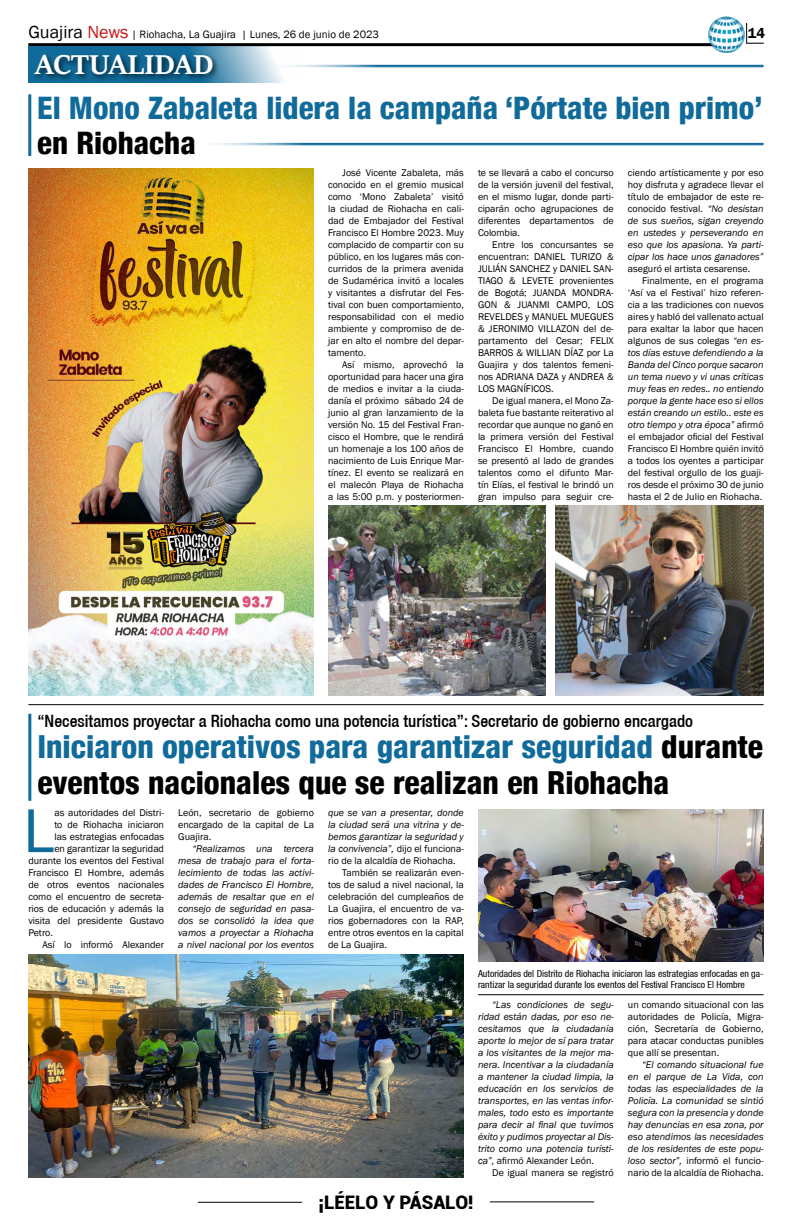
<style>
.page{position:relative;width:792px;height:1224px;background:#fff}
.page>*{position:absolute;margin:0;border:0;box-sizing:border-box;transform-origin:0 0}
.t1{font:64.1px "Franklin Gothic";color:#116b9a}
.t2{font:800 condensed 31.7px/35.7px "Helvetica 87";color:#000}
.t3{font:800 condensed 31px "Helvetica 87";color:#116b9a}
.t4{font:800 condensed 31px "Helvetica 87";color:#000}
.t5{font:700 30px "Sitka Heading";color:#fff}
.t6{font:900 18.7px "Roboto";color:#000}
.t7{font:500 condensed 17px "Helvetica 67";color:#000}
.t8{font:600 14.7px "Franklin Gothic";color:#000}
.t9{font:11px "Franklin Gothic";color:#000}
.t10{font:italic 10.1px/12px "Franklin Gothic";color:#000;text-align:justify}
.t11{font:10.1px/12px "Franklin Gothic";color:#000;text-align:justify}
.t12{font:10px/12px "Franklin Gothic";color:#000;text-align:justify}
.t13{font:italic 10px/12px "Franklin Gothic";color:#000;text-align:justify}
.t14{font:condensed 9.8px/11.6px "Helvetica 57";color:#000}
.s1{font-size:18px}
.s2{font-size:18px;color:#c91311}
.s3{font-style:normal}
.s4{font-style:italic}
.s5{color:#116b9a}
</style>
<div class="page">
<hr style="left:198px;top:1202px;width:104px;height:1px;background:#000">
<hr style="left:490px;top:1201px;width:104px;height:1px;background:#000">
<hr style="left:28px;top:43px;width:688px;height:3px;background:#000">
<img style="left:708px;top:16px;width:37px;height:37px">
<svg style="left:746px;top:23px;width:18px;height:21px"></svg>
<svg style="left:28px;top:46px;width:275px;height:37px"></svg>
<div style="left:31px;top:52px;width:189px;height:30px;background:#000;opacity:.75"></div>
<hr style="left:264px;top:65px;width:500px;height:3px;background:#116b9a">
<hr style="left:190px;top:143px;width:574px;height:3px;background:#116b9a">
<hr style="left:28px;top:714px;width:3px;height:87px;background:#116b9a">
<hr style="left:28px;top:704px;width:736px;height:1px;background:#000">
<hr style="left:478px;top:994px;width:286px;height:1px;background:#000">
<hr style="left:28px;top:94px;width:3px;height:62px;background:#116b9a">
<img style="left:555px;top:506px;width:209px;height:190px">
<img style="left:328px;top:506px;width:218px;height:190px">
<img style="left:28px;top:168px;width:286px;height:528px">
<img style="left:478px;top:809px;width:286px;height:153px">
<img style="left:28px;top:954px;width:436px;height:223px">
<p class="t9" style="left:28px;top:28px;width:352px"><span class="s1">Guajira</span> <span class="s2">News</span> | Riohacha, La Guajira | Lunes, 26 de junio de 2023</p>
<h3 class="t8" style="left:748px;top:24px;width:19px">14</h3>
<h3 class="t5" style="left:35px;top:42px;width:179px">ACTUALIDAD</h3>
<h3 class="t3" style="left:37px;top:88px;width:727px">El Mono Zabaleta lidera la campaña ‘Pórtate bien primo’</h3>
<h3 class="t4" style="left:37px;top:123px;width:160px">en Riohacha</h3>
<p class="t12" style="left:328px;top:166px;width:137px;text-indent:14px">José Vicente Zabaleta, más conocido en el gremio musical como ‘Mono Zabaleta’ visitó la ciudad de Riohacha en cali&shy;dad de Embajador del Festival Francisco El Hombre 2023. Muy complacido de compartir con su público, en los lugares más con&shy;curridos de la primera avenida de Sudamérica invitó a locales y visitantes a disfrutar del Fes&shy;tival con buen comportamiento, responsabilidad con el medio ambiente y compromiso de de&shy;jar en alto el nombre del depar&shy;tamento.</p>
<p class="t12" style="left:328px;top:358px;width:137px;text-indent:14px">Así mismo, aprovechó la oportunidad para hacer una gira de medios e invitar a la ciuda&shy;danía el próximo sábado 24 de junio al gran lanzamiento de la versión No. 15 del Festival Fran&shy;cisco el Hombre, que le rendirá un homenaje a los 100 años de nacimiento de Luis Enrique Mar&shy;tínez. El evento se realizará en el malecón Playa de Riohacha a las 5:00 p.m. y posteriormen-</p>
<p class="t12" style="left:478px;top:166px;width:137px">te se llevará a cabo el concurso de la versión juvenil del festival, en el mismo lugar, donde parti&shy;ciparán ocho agrupaciones de diferentes departamentos de Colombia.</p>
<p class="t12" style="left:478px;top:238px;width:137px;text-indent:14px">Entre los concursantes se encuentran: DANIEL TURIZO &amp; JULIÁN SANCHEZ y DANIEL SAN-TIAGO &amp; LEVETE provenientes de Bogotá; JUANDA MONDRA-GON &amp; JUANMI CAMPO, LOS REVELDES y MANUEL MUEGUES &amp; JERONIMO VILLAZON del de&shy;partamento del Cesar; FELIX BARROS &amp; WILLIAN DÍAZ por La Guajira y dos talentos femeni&shy;nos ADRIANA DAZA y ANDREA &amp; LOS MAGNÍFICOS.</p>
<p class="t12" style="left:478px;top:394px;width:137px;text-indent:14px">De igual manera, el Mono Za&shy;baleta fue bastante reiterativo al recordar que aunque no ganó en la primera versión del Festival Francisco El Hombre, cuando se presentó al lado de grandes talentos como el difunto Mar&shy;tín Elías, el festival le brindó un gran impulso para seguir cre-</p>
<p class="t13" style="left:628px;top:166px;width:137px"><span class="s3">ciendo artísticamente y por eso hoy disfruta y agradece llevar el título de embajador de este re&shy;conocido festival.</span> “No desistan de sus sueños, sigan creyendo en ustedes y perseverando en eso que los apasiona. Ya parti&shy;cipar los hace unos ganadores”</p>
<p class="t12" style="left:628px;top:262px;width:124px">aseguró el artista cesarense.</p>
<p class="t12" style="left:642px;top:274px;width:123px">Finalmente, en el programa</p>
<p class="t12" style="left:628px;top:286px;width:137px">‘Así va el Festival’ hizo referen-</p>
<p class="t12" style="left:628px;top:298px;width:137px">cia a las tradiciones con nuevos</p>
<p class="t12" style="left:628px;top:310px;width:137px">aires y habló del vallenato actual</p>
<p class="t12" style="left:628px;top:322px;width:137px">para exaltar la labor que hacen</p>
<p class="t12" style="left:628px;top:334px;width:137px">algunos de sus colegas <span class="s4">“en es-</span></p>
<p class="t13" style="left:628px;top:346px;width:137px">tos días estuve defendiendo a la</p>
<p class="t13" style="left:628px;top:358px;width:137px">Banda del Cinco porque sacaron</p>
<p class="t13" style="left:628px;top:370px;width:137px">un tema nuevo y vi unas críticas</p>
<p class="t13" style="left:628px;top:382px;width:137px">muy feas en redes.. no entiendo</p>
<p class="t13" style="left:628px;top:394px;width:137px">porque la gente hace eso si ellos</p>
<p class="t13" style="left:628px;top:406px;width:137px">están creando un estilo.. este es</p>
<p class="t13" style="left:628px;top:418px;width:137px">otro tiempo y otra época” <span class="s3">afirmó</span></p>
<p class="t12" style="left:628px;top:430px;width:137px">el embajador oficial del Festival</p>
<p class="t12" style="left:628px;top:442px;width:137px">Francisco El Hombre quién invitó</p>
<p class="t12" style="left:628px;top:454px;width:137px">a todos los oyentes a participar</p>
<p class="t12" style="left:628px;top:466px;width:137px">del festival orgullo de los guaji-</p>
<p class="t12" style="left:628px;top:478px;width:137px">ros desde el próximo 30 de junio</p>
<p class="t12" style="left:628px;top:490px;width:136px">hasta el 2 de Julio en Riohacha.</p>
<h3 class="t7" style="left:37px;top:711px;width:657px">“Necesitamos proyectar a Riohacha como una potencia turística”: Secretario de gobierno encargado</h3>
<h2 class="t2" style="left:37px;top:729px;width:727px"><span class="s5">Iniciaron operativos para garantizar seguridad</span> durante eventos nacionales que se realizan en Riohacha</h2>
<h1 class="t1" style="left:23px;top:791px;width:33px">L</h1>
<p class="t11" style="left:54px;top:807px;width:111px">as autoridades del Distri-</p>
<p class="t11" style="left:54px;top:819px;width:111px">to de Riohacha iniciaron</p>
<p class="t11" style="left:54px;top:831px;width:111px">las estrategias enfocadas</p>
<p class="t11" style="left:54px;top:843px;width:111px">en garantizar la seguridad</p>
<p class="t11" style="left:28px;top:855px;width:137px">durante los eventos del Festival</p>
<p class="t11" style="left:28px;top:867px;width:137px">Francisco El Hombre, además</p>
<p class="t11" style="left:28px;top:879px;width:137px">de otros eventos nacionales</p>
<p class="t11" style="left:28px;top:891px;width:137px">como el encuentro de secreta-</p>
<p class="t11" style="left:28px;top:903px;width:137px">rios de educación y además la</p>
<p class="t11" style="left:28px;top:915px;width:137px">visita del presidente Gustavo</p>
<p class="t11" style="left:28px;top:927px;width:26px">Petro.</p>
<p class="t11" style="left:43px;top:939px;width:123px">Así lo informó Alexander</p>
<p class="t11" style="left:178px;top:807px;width:137px">León, secretario de gobierno encargado de la capital de La Guajira.</p>
<p class="t10" style="left:178px;top:843px;width:137px;text-indent:14px">“Realizamos una tercera mesa de trabajo para el forta&shy;lecimiento de todas las activi&shy;dades de Francisco El Hombre, además de resaltar que en el consejo de seguridad en pasa&shy;dos se consolidó la idea que vamos a proyectar a Riohacha a nivel nacional por los eventos</p>
<p class="t10" style="left:328px;top:807px;width:137px">que se van a presentar, donde</p>
<p class="t10" style="left:328px;top:819px;width:137px">la ciudad será una vitrina y de-</p>
<p class="t10" style="left:328px;top:831px;width:137px">bemos garantizar la seguridad y</p>
<p class="t10" style="left:328px;top:843px;width:137px">la convivencia”, <span class="s3">dijo el funciona-</span></p>
<p class="t11" style="left:328px;top:855px;width:129px">rio de la alcaldía de Riohacha.</p>
<p class="t11" style="left:342px;top:867px;width:123px">También se realizarán even-</p>
<p class="t11" style="left:328px;top:879px;width:137px">tos de salud a nivel nacional, la</p>
<p class="t11" style="left:328px;top:891px;width:137px">celebración del cumpleaños de</p>
<p class="t11" style="left:328px;top:903px;width:137px">La Guajira, el encuentro de va-</p>
<p class="t11" style="left:328px;top:915px;width:137px">rios gobernadores con la RAP,</p>
<p class="t11" style="left:328px;top:927px;width:137px">entre otros eventos en la capital</p>
<p class="t11" style="left:328px;top:939px;width:60px">de La Guajira.</p>
<p class="t14" style="left:478px;top:967px;width:287px">Autoridades del Distrito de Riohacha iniciaron las estrategias enfocadas en ga&shy;rantizar la seguridad durante los eventos del Festival Francisco El Hombre</p>
<p class="t10" style="left:478px;top:999px;width:137px;text-indent:14px">“Las condiciones de segu&shy;ridad están dadas, por eso ne&shy;cesitamos que la ciudadanía aporte lo mejor de sí para tratar a los visitantes de la mejor ma&shy;nera. Incentivar a la ciudadanía a mantener la ciudad limpia, la educación en los servicios de transportes, en las ventas infor&shy;males, todo esto es importante para decir al final que tuvimos éxito y pudimos proyectar al Dis&shy;trito como una potencia turísti&shy;ca”, <span class="s3">afirmó Alexander León.</span></p>
<p class="t11" style="left:492px;top:1167px;width:123px">De igual manera se registró</p>
<p class="t11" style="left:628px;top:999px;width:137px">un comando situacional con las autoridades de Policía, Migra&shy;ción, Secretaría de Gobierno, para atacar conductas punibles que allí se presentan.</p>
<p class="t10" style="left:628px;top:1059px;width:137px;text-indent:14px">“El comando situacional fue en el parque de La Vida, con todas las especialidades de la Policía. La comunidad se sintió segura con la presencia y donde hay denuncias en esa zona, por eso atendimos las necesidades de los residentes de este popu&shy;loso sector”, <span class="s3">informó el funcio&shy;nario de la alcaldía de Riohacha.</span></p>
<h3 class="t6" style="left:318px;top:1189px;width:157px">¡LÉELO Y PÁSALO!</h3>
</div>
